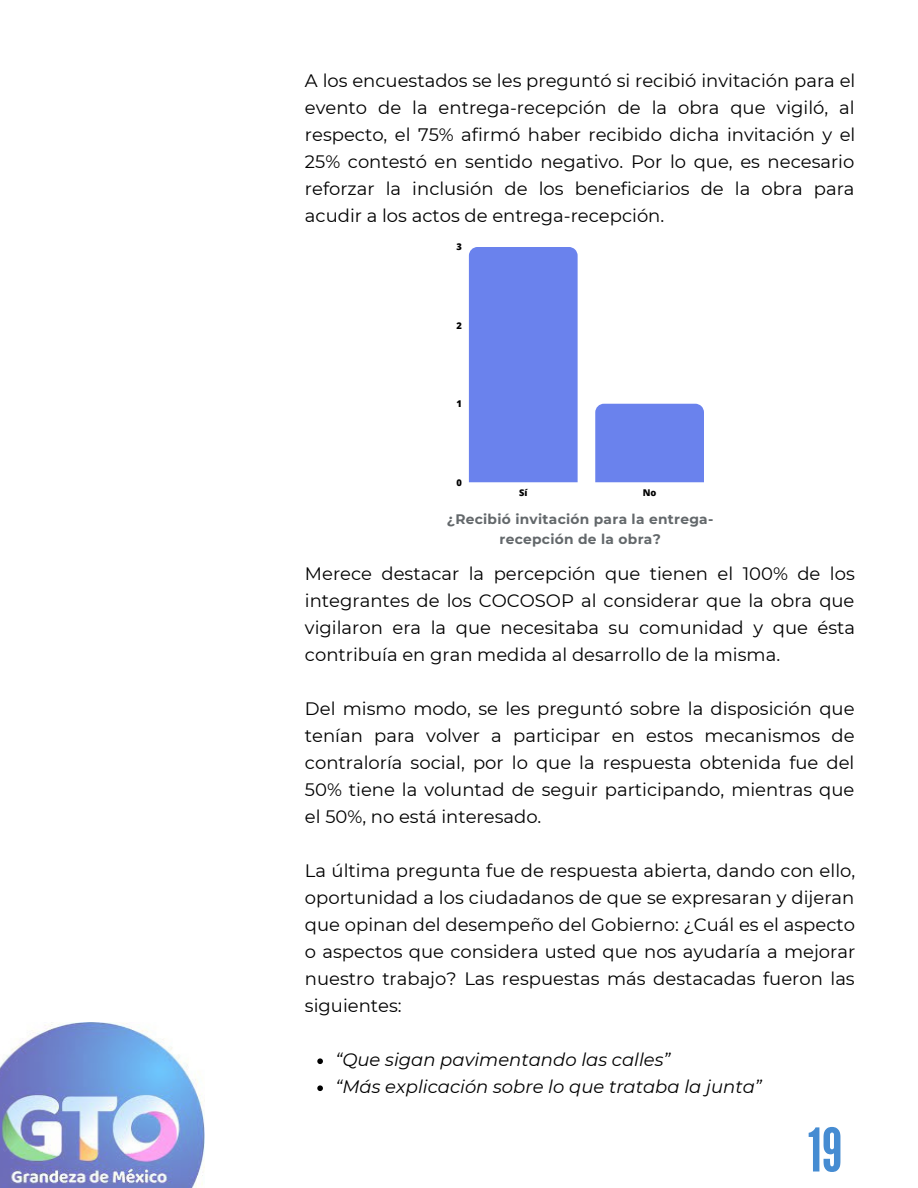
<style>
.page{position:relative;width:918px;height:1188px;background:#fff}
.page>*{position:absolute;margin:0;border:0;box-sizing:border-box;transform-origin:0 0}
.t1{font:60px "League Gothic";color:#468cd2}
.t2{font:18px/27px "Montserrat";color:#000;text-align:justify}
.t3{font:italic 18px/27px "Montserrat";color:#000}
.t4{font:700 13.8px/19.2px "Montserrat";letter-spacing:.02em;color:#63686b;text-align:center}
.t5{font:800 9.3px "Open Sans";color:#000}
</style>
<div class="page">
<img style="left:0;top:1022px;width:204px;height:166px">
<svg style="left:317px;top:1058px;width:6px;height:6px"></svg>
<svg style="left:317px;top:1085px;width:6px;height:6px"></svg>
<div style="left:469px;top:247px;width:109px;height:235px;background:#6a82ed"></div>
<div style="left:595px;top:404px;width:109px;height:78px;background:#6a82ed"></div>
<p class="t2" style="left:305px;top:67px;width:552px">A los encuestados se les preguntó si recibió invitación para el evento de la entrega-recepción de la obra que vigiló, al respecto, el 75% afirmó haber recibido dicha invitación y el 25% contestó en sentido negativo. Por lo que, es necesario reforzar la inclusión de los beneficiarios de la obra para acudir a los actos de entrega-recepción.</p>
<p class="t5" style="left:456px;top:241px;width:7px">3</p>
<p class="t5" style="left:456px;top:319px;width:7px">2</p>
<p class="t5" style="left:456px;top:397px;width:7px">1</p>
<p class="t5" style="left:456px;top:476px;width:7px">0</p>
<p class="t5" style="left:519px;top:486px;width:10px">Sí</p>
<p class="t5" style="left:643px;top:486px;width:15px">No</p>
<p class="t4" style="left:447px;top:510px;width:268px">¿Recibió invitación para la entrega&shy;recepción de la obra?</p>
<p class="t2" style="left:305px;top:560px;width:552px">Merece destacar la percepción que tienen el 100% de los integrantes de los COCOSOP al considerar que la obra que vigilaron era la que necesitaba su comunidad y que ésta contribuía en gran medida al desarrollo de la misma.</p>
<p class="t2" style="left:305px;top:695px;width:551px">Del mismo modo, se les preguntó sobre la disposición que tenían para volver a participar en estos mecanismos de contraloría social, por lo que la respuesta obtenida fue del 50% tiene la voluntad de seguir participando, mientras que el 50%, no está interesado.</p>
<p class="t2" style="left:305px;top:857px;width:552px">La última pregunta fue de respuesta abierta, dando con ello, oportunidad a los ciudadanos de que se expresaran y dijeran que opinan del desempeño del Gobierno: ¿Cuál es el aspecto o aspectos que considera usted que nos ayudaría a mejorar nuestro trabajo? Las respuestas más destacadas fueron las siguientes:</p>
<p class="t3" style="left:336px;top:1046px;width:428px">“Que sigan pavimentando las calles”<br>“Más explicación sobre lo que trataba la junta”</p>
<h1 class="t1" style="left:808px;top:1115px;width:36px">19</h1>
</div>
